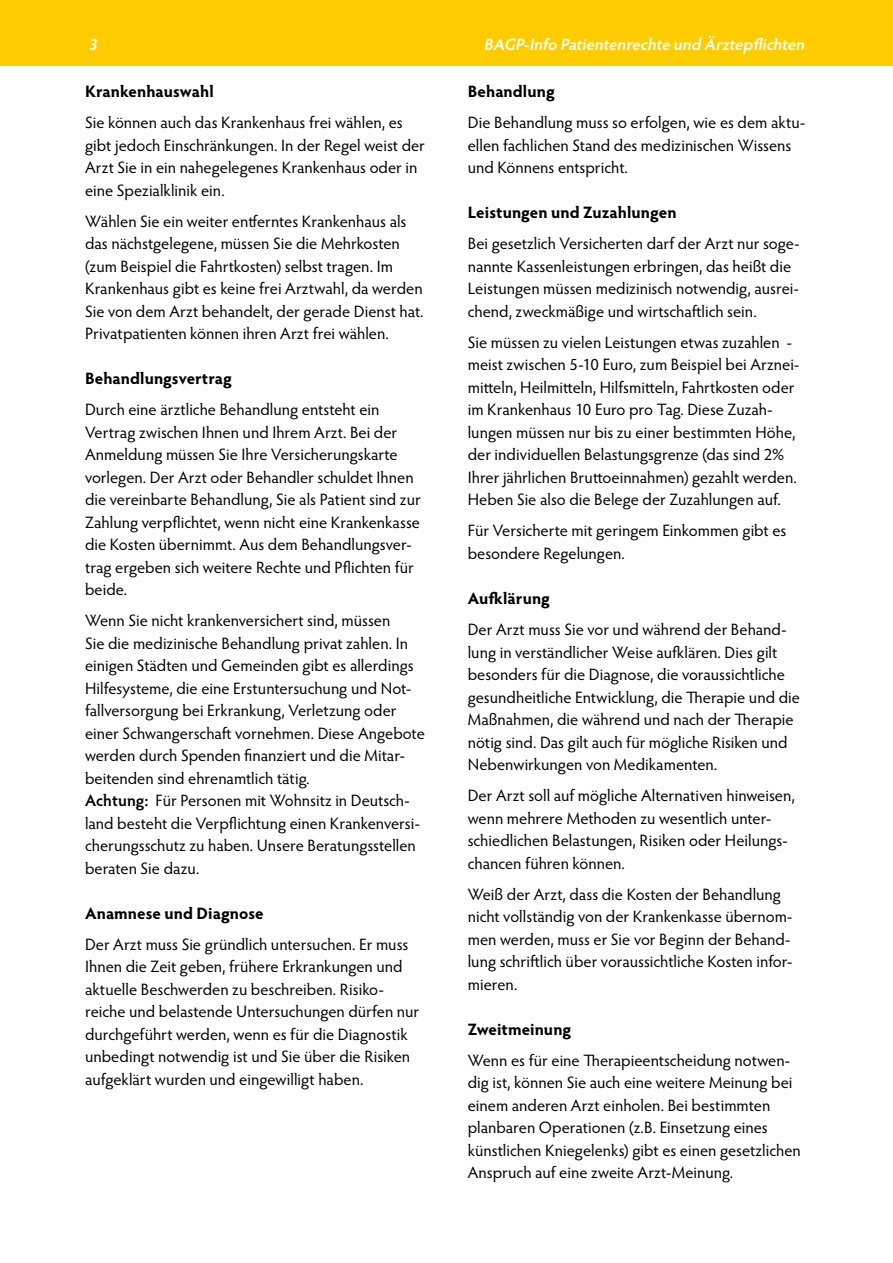
<style>
.page{position:relative;width:893px;height:1263px;background:#fff}
.page>*{position:absolute;margin:0;border:0;box-sizing:border-box;transform-origin:0 0}
.t1{font:16.5px/22.5px "Hypatia Sans Pro";color:#000}
.t2{font:700 16.5px "Hypatia Sans Pro";letter-spacing:.005em;color:#000}
.t3{font:italic 600 16.5px "Hypatia Sans Pro";color:#fff}
.s1{font-weight:600}
</style>
<div class="page">
<div style="left:0;top:0;width:893px;height:66px;background:#fc0"></div>
<p class="t3" style="left:89px;top:33px;width:14px">3</p>
<p class="t3" style="left:484px;top:33px;width:326px">BAGP-Info Patientenrechte und Ärztepflichten</p>
<p class="t2" style="left:85px;top:80px;width:130px">Krankenhauswahl</p>
<p class="t1" style="left:85px;top:111px;width:341px">Sie können auch das Krankenhaus frei wählen, es gibt jedoch Einschränkungen. In der Regel weist der Arzt Sie in ein nahegelegenes Krankenhaus oder in eine Spezialklinik ein.</p>
<p class="t1" style="left:85px;top:209px;width:340px">Wählen Sie ein weiter entferntes Krankenhaus als das nächstgelegene, müssen Sie die Mehrkosten (zum Beispiel die Fahrtkosten) selbst tragen. Im Krankenhaus gibt es keine frei Arztwahl, da werden Sie von dem Arzt behandelt, der gerade Dienst hat.<br>Privatpatienten können ihren Arzt frei wählen.</p>
<p class="t2" style="left:85px;top:367px;width:148px">Behandlungsvertrag</p>
<p class="t1" style="left:85px;top:398px;width:337px">Durch eine ärztliche Behandlung entsteht ein Vertrag zwischen Ihnen und Ihrem Arzt. Bei der Anmeldung müssen Sie Ihre Versicherungskarte vorlegen. Der Arzt oder Behandler schuldet Ihnen die vereinbarte Behandlung, Sie als Patient sind zur Zahlung verpflichtet, wenn nicht eine Krankenkasse die Kosten übernimmt. Aus dem Behandlungsver&shy;trag ergeben sich weitere Rechte und Pflichten für beide.</p>
<p class="t1" style="left:85px;top:609px;width:341px">Wenn Sie nicht krankenversichert sind, müssen<br>Sie die medizinische Behandlung privat zahlen. In einigen Städten und Gemeinden gibt es allerdings Hilfesysteme, die eine Erstuntersuchung und Not&shy;fallversorgung bei Erkrankung, Verletzung oder einer Schwangerschaft vornehmen. Diese Angebote werden durch Spenden finanziert und die Mitar&shy;beitenden sind ehrenamtlich tätig.<br><span class="s1">Achtung:</span> Für Personen mit Wohnsitz in Deutsch&shy;land besteht die Verpflichtung einen Krankenversi&shy;cherungsschutz zu haben. Unsere Beratungsstellen beraten Sie dazu.</p>
<p class="t2" style="left:85px;top:901px;width:180px">Anamnese und Diagnose</p>
<p class="t1" style="left:85px;top:932px;width:336px">Der Arzt muss Sie gründlich untersuchen. Er muss Ihnen die Zeit geben, frühere Erkrankungen und aktuelle Beschwerden zu beschreiben. Risiko&shy;reiche und belastende Untersuchungen dürfen nur durchgeführt werden, wenn es für die Diagnostik unbedingt notwendig ist und Sie über die Risiken aufgeklärt wurden und eingewilligt haben.</p>
<p class="t2" style="left:468px;top:80px;width:88px">Behandlung</p>
<p class="t1" style="left:468px;top:111px;width:339px">Die Behandlung muss so erfolgen, wie es dem aktu&shy;ellen fachlichen Stand des medizinischen Wissens und Könnens entspricht.</p>
<p class="t2" style="left:468px;top:201px;width:210px">Leistungen und Zuzahlungen</p>
<p class="t1" style="left:468px;top:232px;width:333px">Bei gesetzlich Versicherten darf der Arzt nur soge&shy;nannte Kassenleistungen erbringen, das heißt die Leistungen müssen medizinisch notwendig, ausrei&shy;chend, zweckmäßige und wirtschaftlich sein.</p>
<p class="t1" style="left:468px;top:330px;width:333px">Sie müssen zu vielen Leistungen etwas zuzahlen - meist zwischen 5-10 Euro, zum Beispiel bei Arznei&shy;mitteln, Heilmitteln, Hilfsmitteln, Fahrtkosten oder im Krankenhaus 10 Euro pro Tag. Diese Zuzah&shy;lungen müssen nur bis zu einer bestimmten Höhe, der individuellen Belastungsgrenze (das sind 2% Ihrer jährlichen Bruttoeinnahmen) gezahlt werden.<br>Heben Sie also die Belege der Zuzahlungen auf.</p>
<p class="t1" style="left:468px;top:519px;width:320px">Für Versicherte mit geringem Einkommen gibt es besondere Regelungen.</p>
<p class="t2" style="left:468px;top:587px;width:84px">Aufklärung</p>
<p class="t1" style="left:468px;top:618px;width:334px">Der Arzt muss Sie vor und während der Behand&shy;lung in verständlicher Weise aufklären. Dies gilt besonders für die Diagnose, die voraussichtliche gesundheitliche Entwicklung, die Therapie und die Maßnahmen, die während und nach der Therapie nötig sind. Das gilt auch für mögliche Risiken und Nebenwirkungen von Medikamenten.</p>
<p class="t1" style="left:468px;top:784px;width:328px">Der Arzt soll auf mögliche Alternativen hinweisen, wenn mehrere Methoden zu wesentlich unter&shy;schiedlichen Belastungen, Risiken oder Heilungs&shy;chancen führen können.</p>
<p class="t1" style="left:468px;top:882px;width:326px">Weiß der Arzt, dass die Kosten der Behandlung nicht vollständig von der Krankenkasse übernom&shy;men werden, muss er Sie vor Beginn der Behand&shy;lung schriftlich über voraussichtliche Kosten infor&shy;mieren.</p>
<p class="t2" style="left:468px;top:1017px;width:105px">Zweitmeinung</p>
<p class="t1" style="left:468px;top:1048px;width:335px">Wenn es für eine Therapieentscheidung notwen&shy;dig ist, können Sie auch eine weitere Meinung bei einem anderen Arzt einholen. Bei bestimmten planbaren Operationen (z.B. Einsetzung eines künstlichen Kniegelenks) gibt es einen gesetzlichen Anspruch auf eine zweite Arzt-Meinung.</p>
</div>
